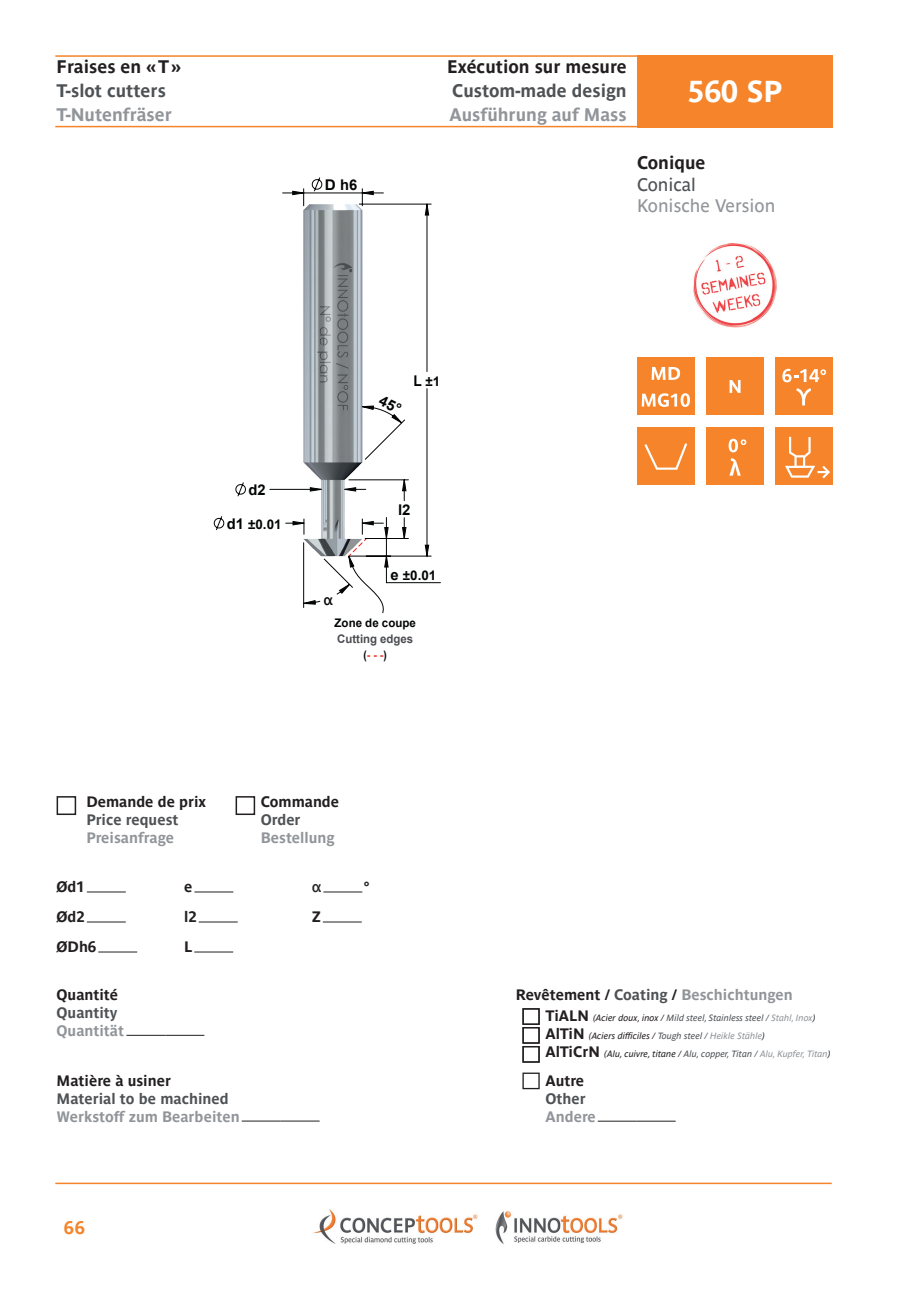
<style>
.page{position:relative;width:919px;height:1289px;background:#fff}
.page>*{position:absolute;margin:0;border:0;box-sizing:border-box;transform-origin:0 0}
.t1{font:700 30px "Parisine Std";color:#fff}
.t2{font:700 18px "Parisine Std";color:#231f20}
.t3{font:700 18px "Parisine Std";color:#4e5255}
.t4{font:700 18px "Parisine Std";color:#919599}
.t5{font:18px "Parisine Std";color:#919599}
.t6{font:18px "Parisine Std";color:#4e5255}
.t7{font:700 18px "Parisine Std";color:#f5842a}
.t8{font:700 15px "Parisine Std";color:#919599}
.t9{font:700 15px "Parisine Std";color:#231f20}
.t10{font:700 15px "Parisine Std";color:#4e5255}
.t11{font:500 15px "IBM Plex Sans";color:#231f20}
.t12{font:700 14.85px "Arial";color:#030505}
.t13{font:500 14.85px "IBM Plex Sans";color:#030505}
.t14{font:700 13.35px "Arial";color:#030505}
.t15{font:700 11.85px/16px "Arial";color:#4a4c4f;text-align:center;scale:.96 1}
.t16{font:700 11.85px "Arial";color:#030505}
.t17{font:italic 9px/18px "Parisine Std";color:#231f20}
.s1{font-size:14.85px}
.s2{color:#030505}
.s3{color:#ee2d23}
.s4{color:#231f20}
.s5{color:#4e5255}
.s6{font-weight:700;font-style:normal;font-size:15px}
.s7{color:#919599}
</style>
<div class="page">
<hr style="left:55px;top:1182px;width:776px;height:2px;background:#f5842a">
<img style="left:313px;top:1209px;width:165px;height:35px">
<img style="left:495px;top:1211px;width:128px;height:34px">
<div style="left:637px;top:55px;width:196px;height:72px;background:#f5842a"></div>
<hr style="left:55px;top:126px;width:593px;height:1px;background:#f5842a">
<div style="left:775px;top:358px;width:58px;height:57px;background:#f5842a"></div>
<svg style="left:796px;top:388px;width:15px;height:17px"></svg>
<svg style="left:782px;top:369px;width:44px;height:13px"></svg>
<div style="left:637px;top:358px;width:57px;height:57px;background:#f5842a"></div>
<svg style="left:641px;top:393px;width:49px;height:14px"></svg>
<svg style="left:651px;top:367px;width:29px;height:13px"></svg>
<div style="left:706px;top:358px;width:57px;height:57px;background:#f5842a"></div>
<svg style="left:729px;top:380px;width:11px;height:13px"></svg>
<div style="left:706px;top:427px;width:57px;height:58px;background:#f5842a"></div>
<svg style="left:728px;top:439px;width:18px;height:13px"></svg>
<svg style="left:729px;top:458px;width:11px;height:17px"></svg>
<div style="left:775px;top:427px;width:58px;height:58px;background:#f5842a"></div>
<svg style="left:785px;top:437px;width:45px;height:41px"></svg>
<div style="left:637px;top:427px;width:57px;height:58px;background:#f5842a"></div>
<svg style="left:644px;top:443px;width:43px;height:27px"></svg>
<div style="left:57px;top:796px;width:19px;height:19px;border:2px solid #231f20"></div>
<div style="left:235px;top:796px;width:20px;height:19px;border:2px solid #231f20"></div>
<hr style="left:87px;top:891px;width:39px;height:1px;background:#231f20">
<hr style="left:194px;top:891px;width:39px;height:1px;background:#231f20">
<hr style="left:323px;top:891px;width:39px;height:1px;background:#231f20">
<hr style="left:87px;top:921px;width:39px;height:1px;background:#231f20">
<hr style="left:199px;top:921px;width:39px;height:1px;background:#231f20">
<hr style="left:323px;top:921px;width:39px;height:1px;background:#231f20">
<hr style="left:98px;top:951px;width:39px;height:1px;background:#231f20">
<hr style="left:194px;top:951px;width:39px;height:1px;background:#231f20">
<hr style="left:126px;top:1034px;width:39px;height:1px;background:#231f20">
<hr style="left:165px;top:1034px;width:39px;height:1px;background:#231f20">
<hr style="left:242px;top:1120px;width:38px;height:1px;background:#231f20">
<hr style="left:280px;top:1120px;width:39px;height:1px;background:#231f20">
<div style="left:522px;top:1008px;width:17px;height:16px;border:1px solid #231f20"></div>
<div style="left:522px;top:1026px;width:17px;height:17px;border:1px solid #231f20"></div>
<div style="left:522px;top:1045px;width:17px;height:17px;border:1px solid #231f20"></div>
<div style="left:522px;top:1072px;width:17px;height:17px;border:1px solid #231f20"></div>
<hr style="left:597px;top:1120px;width:39px;height:1px;background:#231f20">
<hr style="left:636px;top:1120px;width:39px;height:1px;background:#231f20">
<hr style="left:55px;top:55px;width:593px;height:2px;background:#f5842a">
<img style="left:693px;top:243px;width:84px;height:84px">
<svg style="left:311px;top:177px;width:11px;height:13px"></svg>
<svg style="left:235px;top:482px;width:11px;height:15px"></svg>
<svg style="left:213px;top:516px;width:11px;height:15px"></svg>
<hr style="left:359px;top:204px;width:72px;height:1px;background:#030505">
<hr style="left:366px;top:555px;width:65px;height:1px;background:#030505">
<svg style="left:282px;top:189px;width:22px;height:7px"></svg>
<hr style="left:386px;top:582px;width:54px;height:1px;background:#030505">
<hr style="left:270px;top:489px;width:51px;height:1px;background:#030505">
<svg style="left:293px;top:191px;width:135px;height:366px"></svg>
<svg style="left:309px;top:487px;width:57px;height:5px"></svg>
<svg style="left:286px;top:517px;width:104px;height:97px"></svg>
<svg style="left:361px;top:395px;width:44px;height:65px"></svg>
<h2 class="t2" style="left:57px;top:56px;width:126px">Fraises en «T»</h2>
<h2 class="t2" style="left:447px;top:56px;width:181px">Exécution sur mesure</h2>
<h2 class="t3" style="left:57px;top:80px;width:111px">T-slot cutters</h2>
<h2 class="t3" style="left:452px;top:80px;width:176px">Custom-made design</h2>
<h2 class="t4" style="left:57px;top:104px;width:117px">T-Nutenfräser</h2>
<h2 class="t4" style="left:449px;top:104px;width:179px">Ausführung auf Mass</h2>
<h1 class="t1" style="left:687px;top:74px;width:96px">560 SP</h1>
<h3 class="t12" style="left:325px;top:174px;width:34px">D h6</h3>
<h2 class="t2" style="left:637px;top:152px;width:70px">Conique</h2>
<h2 class="t6" style="left:637px;top:174px;width:60px">Conical</h2>
<h2 class="t5" style="left:637px;top:195px;width:140px">Konische Version</h2>
<h3 class="t12" style="left:248px;top:479px;width:19px">d2</h3>
<h3 class="t14" style="left:227px;top:514px;width:56px"><span class="s1">d1</span> ±0.01</h3>
<h3 class="t14" style="left:413px;top:371px;width:28px"><span class="s1">L</span> ±1</h3>
<h3 class="t12" style="left:398px;top:499px;width:14px">l2</h3>
<h3 class="t13" style="left:323px;top:588px;width:11px">α</h3>
<h3 class="t14" style="left:390px;top:565px;width:47px"><span class="s1">e</span> ±0.01</h3>
<h3 class="t16" style="left:334px;top:614px;width:83px">Zone de coupe</h3>
<h3 class="t15" style="left:337px;top:630px;width:81px">Cutting edges <span class="s2">(</span><span class="s3">- - -</span><span class="s2">)</span></h3>
<h3 class="t9" style="left:86px;top:792px;width:121px">Demande de prix</h3>
<h3 class="t9" style="left:261px;top:792px;width:80px">Commande</h3>
<h3 class="t10" style="left:86px;top:810px;width:94px">Price request</h3>
<h3 class="t10" style="left:261px;top:810px;width:41px">Order</h3>
<h3 class="t8" style="left:86px;top:828px;width:89px">Preisanfrage</h3>
<h3 class="t8" style="left:261px;top:828px;width:75px">Bestellung</h3>
<h3 class="t9" style="left:57px;top:878px;width:30px">Ød1</h3>
<h3 class="t9" style="left:184px;top:878px;width:10px">e</h3>
<h3 class="t11" style="left:312px;top:875px;width:11px">α</h3>
<h3 class="t9" style="left:362px;top:878px;width:10px">°</h3>
<h3 class="t9" style="left:57px;top:908px;width:30px">Ød2</h3>
<h3 class="t9" style="left:184px;top:908px;width:14px">l2</h3>
<h3 class="t9" style="left:312px;top:908px;width:11px">Z</h3>
<h3 class="t9" style="left:57px;top:938px;width:41px">ØDh6</h3>
<h3 class="t9" style="left:184px;top:938px;width:10px">L</h3>
<h3 class="t9" style="left:57px;top:985px;width:63px">Quantité</h3>
<h3 class="t10" style="left:57px;top:1003px;width:62px">Quantity</h3>
<h3 class="t8" style="left:57px;top:1021px;width:69px">Quantität</h3>
<h3 class="t9" style="left:57px;top:1071px;width:116px">Matière à usiner</h3>
<h3 class="t10" style="left:57px;top:1089px;width:174px">Material to be machined</h3>
<h3 class="t8" style="left:57px;top:1107px;width:185px">Werkstoff zum Bearbeiten</h3>
<h2 class="t7" style="left:64px;top:1216px;width:23px">66</h2>
<h3 class="t8" style="left:515px;top:985px;width:278px"><span class="s4">Revêtement /</span> <span class="s5">Coating</span> <span class="s4">/</span> Beschichtungen</h3>
<p class="t17" style="left:545px;top:1008px;width:286px"><span class="s6">TiALN</span> (Acier doux, inox / <span class="s5">Mild steel, Stainless steel /</span> <span class="s7">Stahl, Inox</span>)<br><span class="s6">AlTiN</span> (Aciers difficiles / <span class="s5">Tough steel /</span> <span class="s7">Heikle Stähle</span>)<br><span class="s6">AlTiCrN</span> (Alu, cuivre, titane / <span class="s5">Alu, copper, Titan /</span> <span class="s7">Alu, Kupfer, Titan</span>)</p>
<h3 class="t9" style="left:545px;top:1071px;width:40px">Autre</h3>
<h3 class="t10" style="left:545px;top:1089px;width:42px">Other</h3>
<h3 class="t8" style="left:545px;top:1107px;width:52px">Andere</h3>
</div>
